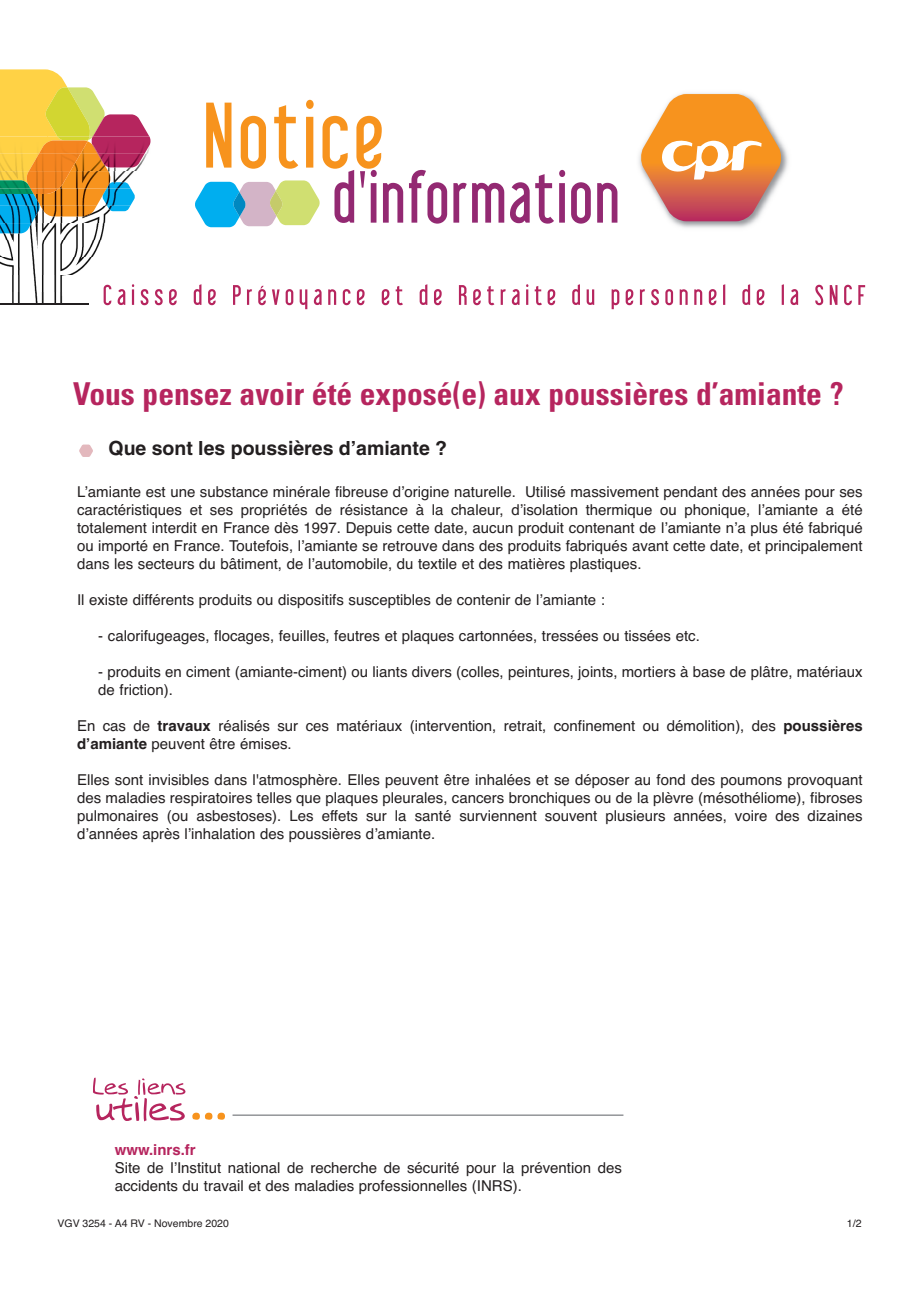
<style>
.page{position:relative;width:920px;height:1290px;background:#fff}
.page>*{position:absolute;margin:0;border:0;box-sizing:border-box;transform-origin:0 0}
.t1{font:700 condensed 31.5px "Univers";color:#b6255e}
.t2{font:700 19.5px "Helvetica";color:#231f20}
.t3{font:15px/18px "Helvetica";color:#231f20}
.t4{font:15px "Helvetica Bold TT";color:#b6255e}
.t5{font:10.5px "Helvetica";color:#231f20}
.s1{font-family:"Helvetica Bold TT"}
</style>
<div class="page">
<img style="left:108px;top:167px;width:31px;height:4px">
<img style="left:113px;top:171px;width:22px;height:11px">
<img style="left:42px;top:206px;width:84px;height:17px">
<img style="left:0;top:223px;width:149px;height:81px">
<hr style="left:0;top:303px;width:89px;height:2px;background:#231f20">
<img style="left:0;top:165px;width:29px;height:6px">
<img style="left:0;top:172px;width:27px;height:8px">
<img style="left:80px;top:165px;width:28px;height:6px">
<img style="left:70px;top:171px;width:41px;height:17px">
<img style="left:40px;top:188px;width:62px;height:18px">
<img style="left:40px;top:206px;width:57px;height:10px">
<img style="left:29px;top:165px;width:51px;height:6px">
<img style="left:27px;top:171px;width:43px;height:17px">
<img style="left:39px;top:188px;width:20px;height:6px">
<img style="left:149px;top:136px;width:2px;height:11px">
<img style="left:98px;top:165px;width:43px;height:2px">
<svg style="left:0;top:69px;width:149px;height:96px"></svg>
<img style="left:0;top:194px;width:40px;height:29px">
<img style="left:0;top:223px;width:32px;height:10px">
<img style="left:0;top:180px;width:30px;height:8px">
<img style="left:0;top:188px;width:28px;height:6px">
<svg style="left:28px;top:185px;width:11px;height:19px"></svg>
<img style="left:107px;top:182px;width:24px;height:6px">
<img style="left:102px;top:188px;width:33px;height:18px">
<img style="left:107px;top:206px;width:23px;height:5px">
<svg style="left:103px;top:185px;width:6px;height:10px"></svg>
<svg style="left:104px;top:285px;width:7px;height:20px"></svg>
<svg style="left:118px;top:289px;width:7px;height:16px"></svg>
<svg style="left:132px;top:284px;width:2px;height:21px"></svg>
<svg style="left:141px;top:289px;width:7px;height:16px"></svg>
<svg style="left:155px;top:289px;width:8px;height:16px"></svg>
<svg style="left:169px;top:289px;width:8px;height:16px"></svg>
<svg style="left:194px;top:284px;width:7px;height:21px"></svg>
<svg style="left:208px;top:289px;width:8px;height:16px"></svg>
<svg style="left:233px;top:285px;width:8px;height:20px"></svg>
<svg style="left:247px;top:289px;width:5px;height:16px"></svg>
<svg style="left:258px;top:286px;width:8px;height:19px"></svg>
<svg style="left:272px;top:289px;width:8px;height:16px"></svg>
<svg style="left:286px;top:289px;width:7px;height:16px"></svg>
<svg style="left:300px;top:289px;width:7px;height:20px"></svg>
<svg style="left:314px;top:289px;width:8px;height:16px"></svg>
<svg style="left:328px;top:289px;width:8px;height:16px"></svg>
<svg style="left:343px;top:289px;width:7px;height:16px"></svg>
<svg style="left:357px;top:289px;width:8px;height:16px"></svg>
<svg style="left:382px;top:289px;width:7px;height:16px"></svg>
<svg style="left:396px;top:286px;width:7px;height:19px"></svg>
<svg style="left:420px;top:284px;width:7px;height:21px"></svg>
<svg style="left:434px;top:289px;width:8px;height:16px"></svg>
<svg style="left:459px;top:285px;width:8px;height:20px"></svg>
<svg style="left:473px;top:289px;width:8px;height:16px"></svg>
<svg style="left:487px;top:286px;width:7px;height:19px"></svg>
<svg style="left:501px;top:289px;width:5px;height:16px"></svg>
<svg style="left:512px;top:289px;width:7px;height:16px"></svg>
<svg style="left:526px;top:284px;width:2px;height:21px"></svg>
<svg style="left:535px;top:286px;width:7px;height:19px"></svg>
<svg style="left:548px;top:289px;width:7px;height:16px"></svg>
<svg style="left:572px;top:284px;width:8px;height:21px"></svg>
<svg style="left:587px;top:289px;width:7px;height:16px"></svg>
<svg style="left:612px;top:289px;width:7px;height:20px"></svg>
<svg style="left:626px;top:289px;width:7px;height:16px"></svg>
<svg style="left:640px;top:289px;width:5px;height:16px"></svg>
<svg style="left:651px;top:289px;width:8px;height:16px"></svg>
<svg style="left:665px;top:289px;width:8px;height:16px"></svg>
<svg style="left:680px;top:289px;width:8px;height:16px"></svg>
<svg style="left:694px;top:289px;width:8px;height:16px"></svg>
<svg style="left:709px;top:289px;width:7px;height:16px"></svg>
<svg style="left:723px;top:284px;width:2px;height:21px"></svg>
<svg style="left:742px;top:284px;width:8px;height:21px"></svg>
<svg style="left:757px;top:289px;width:7px;height:16px"></svg>
<svg style="left:782px;top:284px;width:2px;height:21px"></svg>
<svg style="left:790px;top:289px;width:8px;height:16px"></svg>
<svg style="left:815px;top:285px;width:8px;height:20px"></svg>
<svg style="left:830px;top:285px;width:7px;height:20px"></svg>
<svg style="left:844px;top:285px;width:8px;height:20px"></svg>
<svg style="left:858px;top:285px;width:7px;height:20px"></svg>
<svg style="left:195px;top:100px;width:208px;height:127px"></svg>
<svg style="left:409px;top:170px;width:38px;height:54px"></svg>
<svg style="left:453px;top:183px;width:51px;height:40px"></svg>
<svg style="left:510px;top:170px;width:55px;height:54px"></svg>
<svg style="left:571px;top:182px;width:20px;height:42px"></svg>
<svg style="left:597px;top:183px;width:20px;height:40px"></svg>
<img style="left:639px;top:93px;width:150px;height:135px">
<svg style="left:640px;top:94px;width:142px;height:127px"></svg>
<svg style="left:79px;top:444px;width:14px;height:13px"></svg>
<svg style="left:93px;top:1077px;width:92px;height:44px"></svg>
<svg style="left:192px;top:1113px;width:33px;height:7px"></svg>
<hr style="left:233px;top:1114px;width:390px;height:2px;background:#939598">
<h1 class="t1" style="left:73px;top:382px;width:772px">Vous pensez avoir été exposé(e) aux poussières d’amiante ?</h1>
<h2 class="t2" style="left:109px;top:441px;width:340px">Que sont les poussières d’amiante ?</h2>
<p class="t3" style="left:77px;top:483px;width:787px;text-align:justify">L’amiante est une substance minérale fibreuse d’origine naturelle. Utilisé massivement pendant des années pour ses caractéristiques et ses propriétés de résistance à la chaleur, d’isolation thermique ou phonique, l’amiante a été totalement interdit en France dès 1997. Depuis cette date, aucun produit contenant de l’amiante n’a plus été fabriqué ou importé en France. Toutefois, l’amiante se retrouve dans des produits fabriqués avant cette date, et principalement dans les secteurs du bâtiment, de l’automobile, du textile et des matières plastiques.</p>
<p class="t3" style="left:77px;top:591px;width:529px">Il existe différents produits ou dispositifs susceptibles de contenir de l’amiante :</p>
<p class="t3" style="left:98px;top:627px;width:603px">- calorifugeages, flocages, feuilles, feutres et plaques cartonnées, tressées ou tissées etc.</p>
<p class="t3" style="left:98px;top:663px;width:766px">- produits en ciment (amiante-ciment) ou liants divers (colles, peintures, joints, mortiers à base de plâtre, matériaux de friction).</p>
<p class="t3" style="left:77px;top:717px;width:787px">En cas de <span class="s1">travaux</span> réalisés sur ces matériaux (intervention, retrait, confinement ou démolition), des <span class="s1">poussières d’amiante</span> peuvent être émises.</p>
<p class="t3" style="left:77px;top:771px;width:787px;text-align:justify">Elles sont invisibles dans l'atmosphère. Elles peuvent être inhalées et se déposer au fond des poumons provoquant des maladies respiratoires telles que plaques pleurales, cancers bronchiques ou de la plèvre (mésothéliome), fibroses pulmonaires (ou asbestoses). Les effets sur la santé surviennent souvent plusieurs années, voire des dizaines d’années après l’inhalation des poussières d’amiante.</p>
<p class="t4" style="left:115px;top:1141px;width:83px">www.inrs.fr</p>
<p class="t3" style="left:115px;top:1159px;width:509px">Site de l’Institut national de recherche de sécurité pour la prévention des accidents du travail et des maladies professionnelles (INRS).</p>
<p class="t5" style="left:58px;top:1217px;width:173px">VGV 3254 - A4 RV - Novembre 2020</p>
<p class="t5" style="left:847px;top:1217px;width:16px">1/2</p>
</div>
